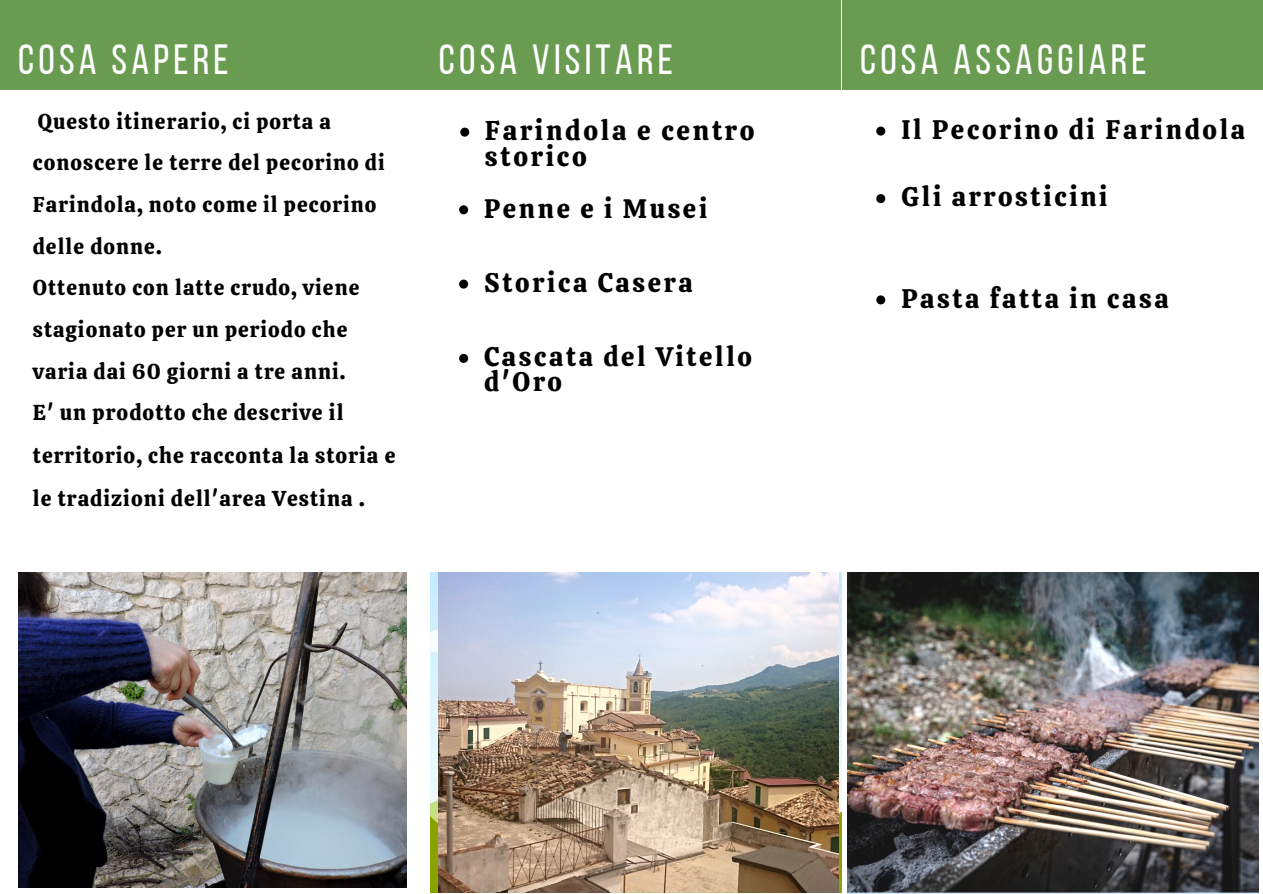
<style>
.page{position:relative;width:1263px;height:894px;background:#fff}
.page>*{position:absolute;margin:0;border:0;box-sizing:border-box;transform-origin:0 0}
.t1{font:42.15px "Bebas Neue";letter-spacing:.1em;color:#fff}
.t2{font:27px/25.8px "Calistoga";letter-spacing:.1em;color:#000}
.t3{font:26.7px "Calistoga";letter-spacing:.1em;color:#000}
.t4{font:26.55px/24.8px "Calistoga";letter-spacing:.1em;color:#000}
.t5{font:21.45px/42.8px "Calistoga";letter-spacing:.05em;color:#000}
.t6{font:21.3px/41.5px "Calistoga";letter-spacing:.05em;color:#000}
</style>
<div class="page">
<img style="left:18px;top:572px;width:388px;height:315px">
<div style="left:0;top:0;width:420px;height:89px;background:#699c50"></div>
<div style="left:421px;top:0;width:420px;height:89px;background:#699c50"></div>
<img style="left:431px;top:572px;width:410px;height:320px">
<div style="left:842px;top:0;width:420px;height:89px;background:#699c50"></div>
<hr style="left:848px;top:893px;width:410px;height:1px;background:#bfbfbf">
<img style="left:848px;top:572px;width:410px;height:320px">
<svg style="left:876px;top:126px;width:9px;height:9px"></svg>
<svg style="left:876px;top:194px;width:9px;height:9px"></svg>
<svg style="left:876px;top:295px;width:9px;height:9px"></svg>
<svg style="left:460px;top:128px;width:9px;height:9px"></svg>
<svg style="left:459px;top:205px;width:9px;height:9px"></svg>
<svg style="left:459px;top:279px;width:9px;height:9px"></svg>
<svg style="left:459px;top:354px;width:9px;height:9px"></svg>
<img style="left:439px;top:572px;width:399px;height:320px">
<h1 class="t1" style="left:18px;top:42px;width:212px">COSA SAPERE</h1>
<h1 class="t1" style="left:439px;top:42px;width:236px">COSA VISITARE</h1>
<p class="t6" style="left:33px;top:100px;width:353px">Questo itinerario, ci porta a conoscere le terre del pecorino di<br>Farindola, noto come il pecorino delle donne.<br>Ottenuto con latte crudo, viene stagionato per un periodo che varia dai 60 giorni a tre anni.</p>
<p class="t5" style="left:33px;top:391px;width:364px">E' un prodotto che descrive il territorio, che racconta la storia e le tradizioni dell'area Vestina .</p>
<p class="t2" style="left:485px;top:118px;width:271px">Farindola e centro storico</p>
<p class="t4" style="left:484px;top:196px;width:225px">Penne e i Musei</p>
<p class="t4" style="left:484px;top:270px;width:210px">Storica Casera</p>
<p class="t4" style="left:484px;top:344px;width:269px">Cascata del Vitello d'Oro</p>
<h1 class="t1" style="left:860px;top:42px;width:288px">COSA ASSAGGIARE</h1>
<p class="t3" style="left:901px;top:112px;width:345px">Il Pecorino di Farindola</p>
<p class="t3" style="left:901px;top:180px;width:208px">Gli arrosticini</p>
<p class="t3" style="left:901px;top:281px;width:269px">Pasta fatta in casa</p>
</div>
